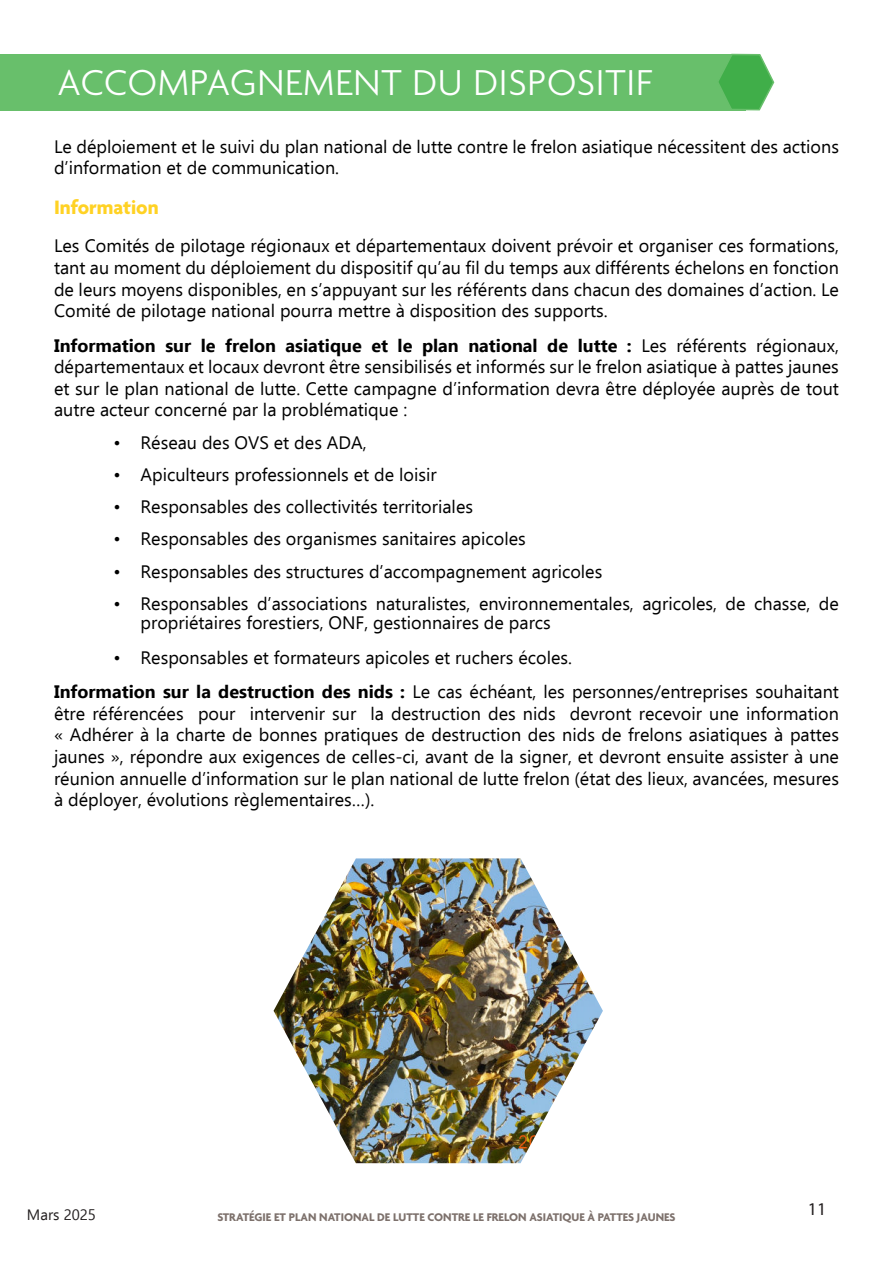
<style>
.page{position:relative;width:893px;height:1263px;background:#fff}
.page>*{position:absolute;margin:0;border:0;box-sizing:border-box;transform-origin:0 0}
.t1{font:300 39px "Agenda";letter-spacing:.02em;color:#fff}
.t2{font:700 21px "Agenda";color:#ffd224}
.t3{font:18px/21.6px "Ebrima";color:#000}
.t4{font:18px "Myriad Pro";color:#231f20}
.t5{font:15px "Ebrima";color:#231f20}
.t6{font:700 12px "Agenda";color:#7d716c}
.s1{font-weight:700}
</style>
<div class="page">
<div style="left:0;top:54px;width:746px;height:56px;background:#68bf6b"></div>
<svg style="left:716px;top:53px;width:59px;height:58px"></svg>
<img style="left:274px;top:858px;width:329px;height:305px">
<h1 class="t1" style="left:57px;top:61px;width:596px">ACCOMPAGNEMENT DU DISPOSITIF</h1>
<p class="t3" style="left:54px;top:137px;width:786px">Le déploiement et le suivi du plan national de lutte contre le frelon asiatique nécessitent des actions d’information et de communication.</p>
<p class="t2" style="left:54px;top:199px;width:106px">Information</p>
<p class="t3" style="left:54px;top:235px;width:786px;text-align:justify">Les Comités de pilotage régionaux et départementaux doivent prévoir et organiser ces formations, tant au moment du déploiement du dispositif qu’au fil du temps aux différents échelons en fonction de leurs moyens disponibles, en s’appuyant sur les référents dans chacun des domaines d’action. Le Comité de pilotage national pourra mettre à disposition des supports.</p>
<p class="t3" style="left:54px;top:334px;width:786px;text-align:justify"><span class="s1">Information sur le frelon asiatique et le plan national de lutte :</span> Les référents régionaux, départementaux et locaux devront être sensibilisés et informés sur le frelon asiatique à pattes jaunes et sur le plan national de lutte. Cette campagne d’information devra être déployée auprès de tout autre acteur concerné par la problématique :</p>
<p class="t3" style="left:114px;top:433px;width:255px">• Réseau des OVS et des ADA,</p>
<p class="t3" style="left:114px;top:465px;width:325px">• Apiculteurs professionnels et de loisir</p>
<p class="t3" style="left:114px;top:498px;width:361px">• Responsables des collectivités territoriales</p>
<p class="t3" style="left:114px;top:530px;width:414px">• Responsables des organismes sanitaires apicoles</p>
<p class="t3" style="left:114px;top:562px;width:490px">• Responsables des structures d’accompagnement agricoles</p>
<p class="t3" style="left:141px;top:595px;width:700px;line-height:19.5px;text-indent:-27px">• Responsables d’associations naturalistes, environnementales, agricoles, de chasse, de propriétaires forestiers, ONF, gestionnaires de parcs</p>
<p class="t3" style="left:54px;top:642px;width:786px;line-height:34.3px;text-indent:60px">• Responsables et formateurs apicoles et ruchers écoles.<br><span class="s1">Information sur la destruction des nids :</span> Le cas échéant, les personnes/entreprises souhaitant</p>
<p class="t3" style="left:54px;top:704px;width:786px;text-align:justify">être référencées pour intervenir sur la destruction des nids devront recevoir une information « Adhérer à la charte de bonnes pratiques de destruction des nids de frelons asiatiques à pattes jaunes », répondre aux exigences de celles-ci, avant de la signer, et devront ensuite assister à une réunion annuelle d’information sur le plan national de lutte frelon (état des lieux, avancées, mesures à déployer, évolutions règlementaires…).</p>
<p class="t5" style="left:27px;top:1206px;width:71px">Mars 2025</p>
<p class="t6" style="left:217px;top:1210px;width:460px">STRATÉGIE ET PLAN NATIONAL DE LUTTE CONTRE LE FRELON ASIATIQUE À PATTES JAUNES</p>
<p class="t4" style="left:808px;top:1199px;width:20px">11</p>
</div>
